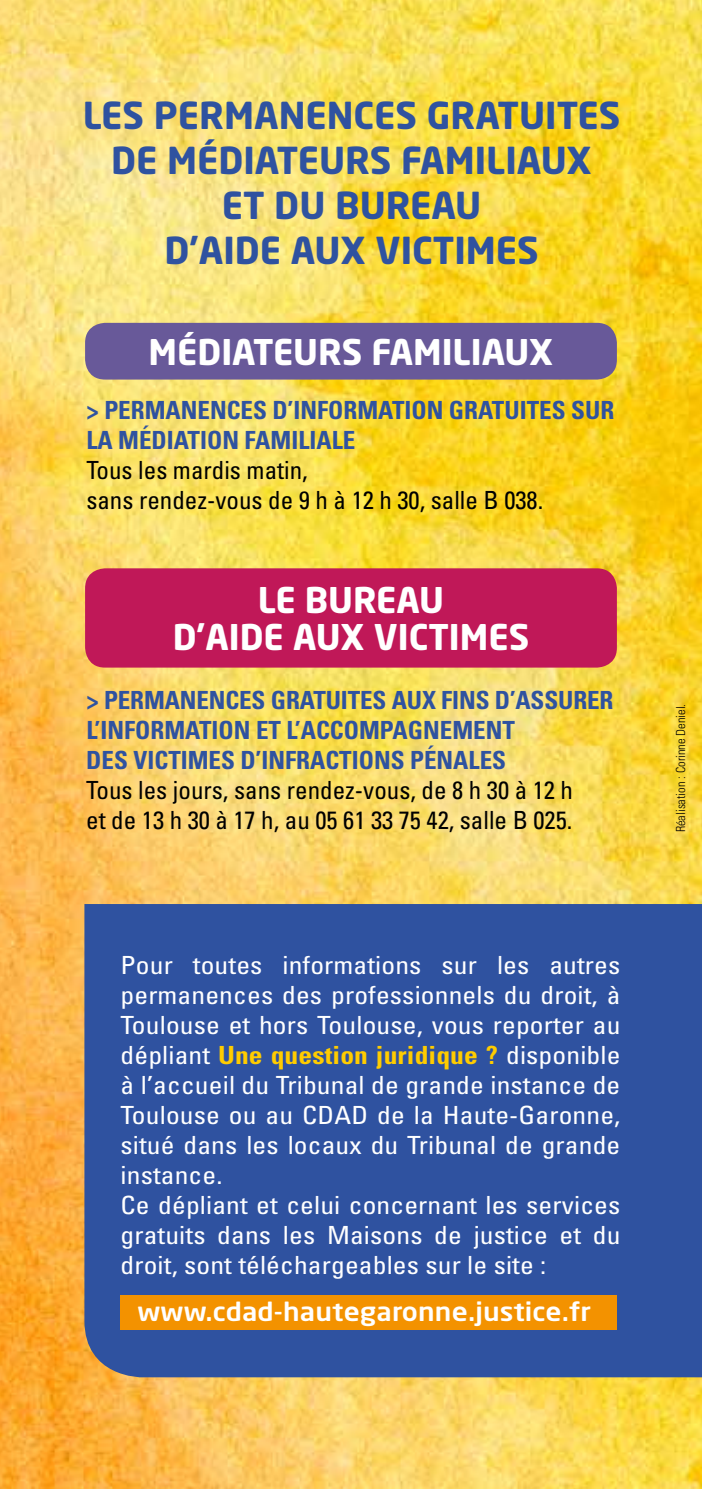
<style>
.page{position:relative;width:702px;height:1489px;background:#fff}
.page>*{position:absolute;margin:0;border:0;box-sizing:border-box;transform-origin:0 0}
.t1{font:700 36.75px/45px "Neo Sans";color:#2f52a0;text-align:center}
.t2{font:700 35px "Neo Sans";color:#fff}
.t3{font:500 25.5px "Neo Sans";letter-spacing:.005em;color:#fff;scale:1.1 1}
.t4{font:condensed 25px/30px "Univers";letter-spacing:.005em;color:#fff;scale:1.1 1}
.t5{font:700 condensed 25px/30px "Univers";color:#2f52a0}
.t6{font:condensed 25px/30px "Univers";color:#000}
.t7{font:300 condensed 12.5px "Univers";color:#000}
.s1{font-weight:700;color:#fc0}
</style>
<div class="page">
<img style="left:0;top:0;width:702px;height:1488px">
<div style="left:84px;top:904px;width:618px;height:473px;background:#2f52a0"></div>
<div style="left:85px;top:323px;width:532px;height:56px;background:#685999;border-radius:20px"></div>
<div style="left:85px;top:568px;width:532px;height:99px;background:#c01858;border-radius:20px"></div>
<div style="left:120px;top:1294px;width:497px;height:35px;background:#f39200"></div>
<h1 class="t1" style="left:83px;top:92px;width:539px">LES PERMANENCES GRATUITES<br>DE MÉDIATEURS FAMILIAUX<br>ET DU BUREAU<br>D’AIDE AUX VICTIMES</h1>
<h2 class="t2" style="left:149px;top:330px;width:22px">MÉDIATEURS</h2>
<h2 class="t2" style="left:371px;top:330px;width:21px">FAMI</h2>
<h2 class="t2" style="left:452px;top:330px;width:39px">LIAUX</h2>
<p class="t5" style="left:86px;top:394px;width:454px">&gt; PERMANENCES D’INFORMATION GRATUITES</p>
<p class="t5" style="left:571px;top:394px;width:45px">SU R</p>
<p class="t5" style="left:86px;top:424px;width:257px">LA MÉDIATION FAMILIALE</p>
<p class="t6" style="left:86px;top:454px;width:458px">Tous les mardis matin,<br>sans rendez-vous de 9 h à 12 h 30, salle B 038.</p>
<h2 class="t2" style="left:258px;top:577px;width:71px">LE BUREAU</h2>
<h2 class="t2" style="left:173px;top:614px;width:53px">D’AIDE</h2>
<h2 class="t2" style="left:293px;top:614px;width:25px">AUX</h2>
<h2 class="t2" style="left:374px;top:614px;width:21px">VICTIMES</h2>
<p class="t5" style="left:86px;top:684px;width:528px;text-indent:305px">AUX FINS D’ASSU RER<br>L’INFORMATION ET L’ACCOMPAGNEMENT<br>DES VICTIMES D’INFRACTIONS PÉNALES</p>
<p class="t6" style="left:86px;top:774px;width:488px">Tous les jours, sans rendez-vous, de 8 h 30 à 12 h et de 13 h 30 à 17 h, au 05 61 33 75 42, salle B 025.</p>
<p class="t5" style="left:86px;top:684px;width:275px">&gt; PERMANENCES GRATUITES</p>
<p class="t4" style="left:120px;top:949px;width:456px">Pour toutes informations sur les autres permanences des professionnels du droit, à Toulouse et hors Toulouse, vous reporter au dépliant <span class="s1">UNE QUESTION JURIDIQUE ?</span> disponible à l’accueil du Tribunal de grande instance de Toulouse ou au CDAD de la Haute-Garonne, situé dans les locaux du Tribunal de grande instance.<br>Ce dépliant et celui concernant les services gratuits dans les Maisons de justice et du droit, sont téléchargeables sur le site :</p>
<p class="t3" style="left:137px;top:1294px;width:414px">www.cdad-hautegaronne.justice.fr</p>
<p class="t7" style="left:673px;top:832px;width:130px;rotate:-90deg">Réalisation : Corinne Deniel.</p>
</div>
